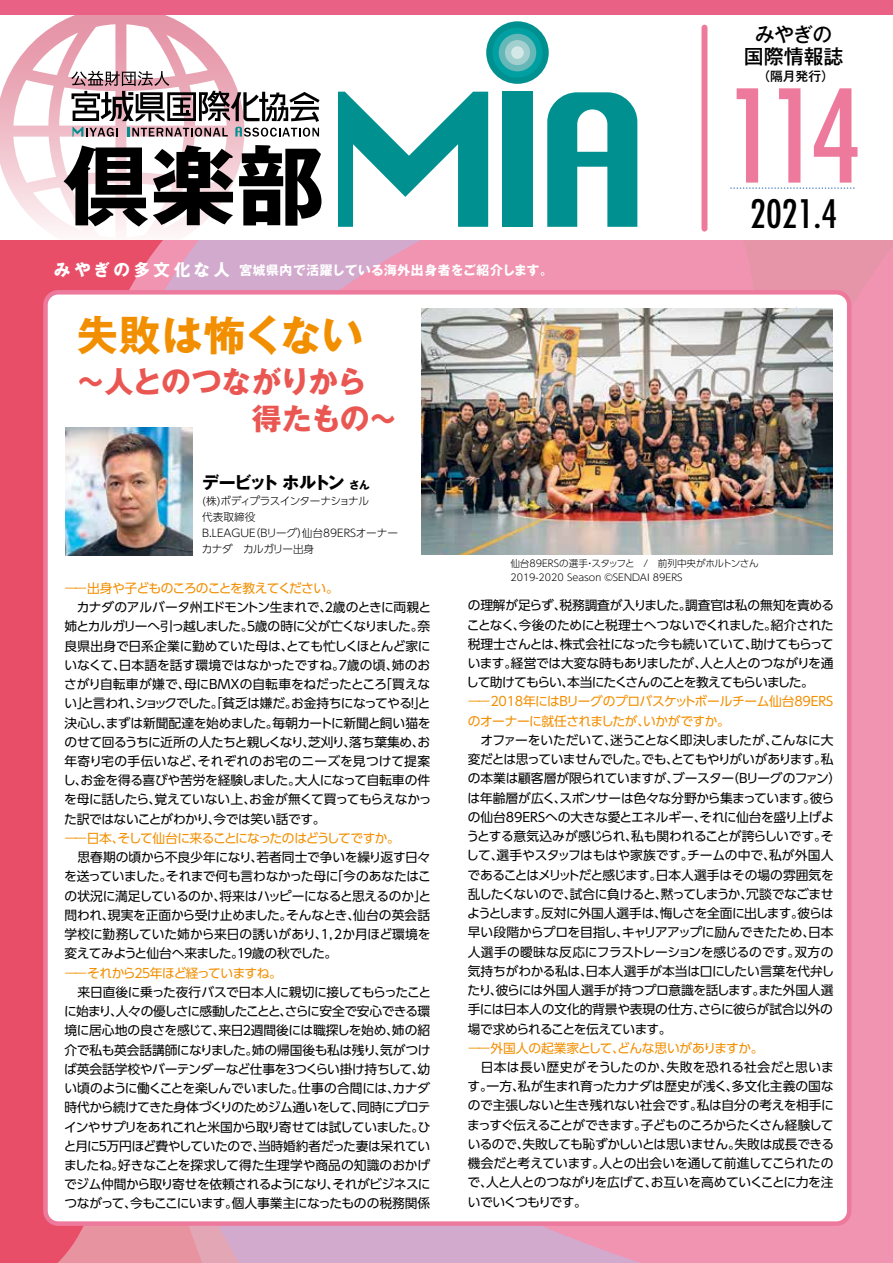
<style>
.page{position:relative;width:893px;height:1263px;background:#fff}
.page>*{position:absolute;margin:0;border:0;box-sizing:border-box;transform-origin:0 0}
.t1{font:500 condensed 124.95px "Futura";color:#ed7a9d}
.t2{font:700 87px "Gothic MB101 Pro";color:#000}
.t3{font:700 41.4px "Gothic MB101 Pro";letter-spacing:.015em;color:#f28f00}
.t4{font:500 condensed 38.25px "Futura";color:#000}
.t5{font:700 29.7px/36.2px "Gothic MB101 Pro";letter-spacing:-.03em;color:#ea5752}
.t6{font:500 19.95px "Gothic MB101 Pro";color:#000}
.t7{font:700 16.95px "Gothic MB101 Pro";letter-spacing:-.125em;color:#000}
.t8{font:12.75px/19.2px "UD Shin Go Pro";letter-spacing:-.03em;color:#000}
.t9{font:700 12.75px "Gothic MB101 Pro";letter-spacing:.05em;color:#fff}
.t10{font:500 12.75px "Gothic MB101 Pro";color:#000}
.t11{font:300 10.65px/15.9px "UD Shin Go Pro";letter-spacing:-.02em;color:#000}
.t12{font:300 9.6px/13.8px "UD Shin Go Pro";color:#000}
.s1{font-size:16.5px}
.s2{font-size:10.65px}
.s3{font-weight:300;color:#f28f00}
.s4{color:#f28f00}
</style>
<div class="page">
<div style="left:701px;top:28px;width:6px;height:201px;background:#ed7a9d"></div>
<svg style="left:0;top:15px;width:244px;height:218px"></svg>
<div style="left:0;top:240px;width:893px;height:1023px;background:#f094b2"></div>
<svg style="left:247px;top:1226px;width:393px;height:37px;background:#d5a7ca"></svg>
<div style="left:0;top:797px;width:43px;height:466px;background:#e94e68"></div>
<svg style="left:41px;top:840px;width:206px;height:423px;background:#e58799"></svg>
<svg style="left:0;top:240px;width:420px;height:557px;background:#e46985"></svg>
<div style="left:0;top:0;width:893px;height:15px;background:#ea6186"></div>
<svg style="left:338px;top:92px;width:150px;height:135px"></svg>
<div style="left:502px;top:92px;width:30px;height:135px;background:#00908f"></div>
<svg style="left:547px;top:92px;width:90px;height:135px"></svg>
<div style="left:486px;top:21px;width:63px;height:63px;background:#00908f;border-radius:50%"></div>
<div style="left:492px;top:28px;width:50px;height:50px;background:#00a0a2;border-radius:50%"></div>
<div style="left:499px;top:34px;width:37px;height:37px;background:#66b7b8;border-radius:50%"></div>
<div style="left:505px;top:40px;width:25px;height:25px;background:#a3cfcf;border-radius:50%"></div>
<div style="left:511px;top:46px;width:13px;height:13px;background:#d4e8e8;border-radius:50%"></div>
<svg style="left:71px;top:71px;width:249px;height:66px"></svg>
<svg style="left:731px;top:187px;width:124px;height:2px"></svg>
<div style="left:46px;top:292px;width:803px;height:931px;background:#fff;border-radius:13px"></div>
<div style="left:43px;top:290px;width:808px;height:936px;border:4px solid #ed7a9d;border-radius:13px"></div>
<svg style="left:742px;top:290px;width:110px;height:244px"></svg>
<img style="left:65px;top:428px;width:127px;height:127px">
<img style="left:421px;top:308px;width:411px;height:246px">
<h3 class="t6" style="left:755px;top:17px;width:79px">みやぎの</h3>
<h2 class="t2" style="left:63px;top:113px;width:263px">倶楽部</h2>
<p class="t9" style="left:54px;top:259px;width:500px"><span class="s1">みやぎの多文化な人</span> 宮城県内で活躍している海外出身者をご紹介します。</p>
<h3 class="t3" style="left:77px;top:301px;width:288px">失敗は怖くない</h3>
<h3 class="t5" style="left:76px;top:360px;width:324px">～人とのつながりから　　　　　 得たもの～</h3>
<h3 class="t7" style="left:202px;top:468px;width:169px">デービット ホルトン <span class="s2">さん</span></h3>
<p class="t11" style="left:202px;top:492px;width:198px">(株)ボディプラスインターナショナル<br>代表取締役<br>B.LEAGUE（Bリーグ）仙台89ERSオーナーカナダ　カルガリー出身</p>
<h3 class="t6" style="left:744px;top:40px;width:101px">国際情報誌</h3>
<p class="t10" style="left:757px;top:65px;width:78px">（隔月発行）</p>
<h1 class="t1" style="left:725px;top:56px;width:138px">114</h1>
<h3 class="t4" style="left:750px;top:189px;width:88px">2021.4</h3>
<p class="t8" style="left:63px;top:578px;width:370px"><span class="s3">ーー</span><span class="s4">出身や子どものころのことを教えてください。<br></span>　カナダのアルバータ州エドモントン生まれで、２歳のときに両親と姉とカルガリーへ引っ越しました。５歳の時に父が亡くなりました。奈良県出身で日系企業に勤めていた母は、とても忙しくほとんど家にいなくて、日本語を話す環境ではなかったですね。７歳の頃、姉のおさがり自転車が嫌で、母にBMXの自転車をねだったところ「買えない」と言われ、ショックでした。「貧乏は嫌だ。お金持ちになってやる！」と決心し、まずは新聞配達を始めました。毎朝カートに新聞と飼い猫をのせて回るうちに近所の人たちと親しくなり、芝刈り、落ち葉集め、お年寄り宅の手伝いなど、それぞれのお宅のニーズを見つけて提案し、お金を得る喜びや苦労を経験しました。大人になって自転車の件を母に話したら、覚えていない上、お金が無くて買ってもらえなかった訳ではないことがわかり、今では笑い話です。<br><span class="s3">ーー</span><span class="s4">日本、そして仙台に来ることになったのはどうしてですか。<br></span>　思春期の頃から不良少年になり、若者同士で争いを繰り返す日々を送っていました。それまで何も言わなかった母に「今のあなたはこの状況に満足しているのか、将来はハッピーになると思えるのか」と問われ、現実を正面から受け止めました。そんなとき、仙台の英会話学校に勤務していた姉から来日の誘いがあり、1，2か月ほど環境を変えてみようと仙台へ来ました。１９歳の秋でした。<br><span class="s3">ーー</span><span class="s4">それから２５年ほど経っていますね。<br></span>　来日直後に乗った夜行バスで日本人に親切に接してもらったことに始まり、人々の優しさに感動したことと、さらに安全で安心できる環境に居心地の良さを感じて、来日２週間後には職探しを始め、姉の紹介で私も英会話講師になりました。姉の帰国後も私は残り、気がつけば英会話学校やバーテンダーなど仕事を３つくらい掛け持ちして、幼い頃のように働くことを楽しんでいました。仕事の合間には、カナダ時代から続けてきた身体づくりのためジム通いをして、同時にプロテインやサプリをあれこれと米国から取り寄せては試していました。ひと月に５万円ほど費やしていたので、当時婚約者だった妻は呆れていましたね。好きなことを探求して得た生理学や商品の知識のおかげでジム仲間から取り寄せを依頼されるようになり、それがビジネスにつながって、今もここにいます。個人事業主になったものの税務関係</p>
<p class="t12" style="left:510px;top:556px;width:250px">仙台89ERSの選手・スタッフと　/　前列中央がホルトンさん<br>2019-2020 Season ©SENDAI 89ERS</p>
<p class="t8" style="left:466px;top:595px;width:369px">の理解が足らず、税務調査が入りました。調査官は私の無知を責めることなく、今後のためにと税理士へつないでくれました。紹介された税理士さんとは、株式会社になった今も続いていて、助けてもらっています。経営では大変な時もありましたが、人と人とのつながりを通して助けてもらい、本当にたくさんのことを教えてもらいました。<br><span class="s3">ーー</span><span class="s4">2018年にはBリーグのプロバスケットボールチーム仙台89ERSのオーナーに就任されましたが、いかがですか。</span></p>
<p class="t8" style="left:466px;top:730px;width:376px">　オファーをいただいて、迷うことなく即決しましたが、こんなに大変だとは思っていませんでした。でも、とてもやりがいがあります。私の本業は顧客層が限られていますが、ブースター（Bリーグのファン）は年齢層が広く、スポンサーは色々な分野から集まっています。彼らの仙台89ERSへの大きな愛とエネルギー、それに仙台を盛り上げようとする意気込みが感じられ、私も関われることが誇らしいです。そして、選手やスタッフはもはや家族です。チームの中で、私が外国人であることはメリットだと感じます。日本人選手はその場の雰囲気を乱したくないので、試合に負けると、黙ってしまうか、冗談でなごませようとします。反対に外国人選手は、悔しさを全面に出します。彼らは早い段階からプロを目指し、キャリアアップに励んできたため、日本人選手の曖昧な反応にフラストレーションを感じるのです。双方の気持ちがわかる私は、日本人選手が本当は口にしたい言葉を代弁したり、彼らには外国人選手が持つプロ意識を話します。また外国人選手には日本人の文化的背景や表現の仕方、さらに彼らが試合以外の場で求められることを伝えています。<br><span class="s3">ーー</span><span class="s4">外国人の起業家として、どんな思いがありますか。<br></span>　日本は長い歴史がそうしたのか、失敗を恐れる社会だと思います。一方、私が生まれ育ったカナダは歴史が浅く、多文化主義の国なので主張しないと生き残れない社会です。私は自分の考えを相手にまっすぐ伝えることができます。子どものころからたくさん経験しているので、失敗しても恥ずかしいとは思いません。失敗は成長できる機会だと考えています。人との出会いを通して前進してこられたので、人と人とのつながりを広げて、お互いを高めていくことに力を注いでいくつもりです。</p>
</div>
